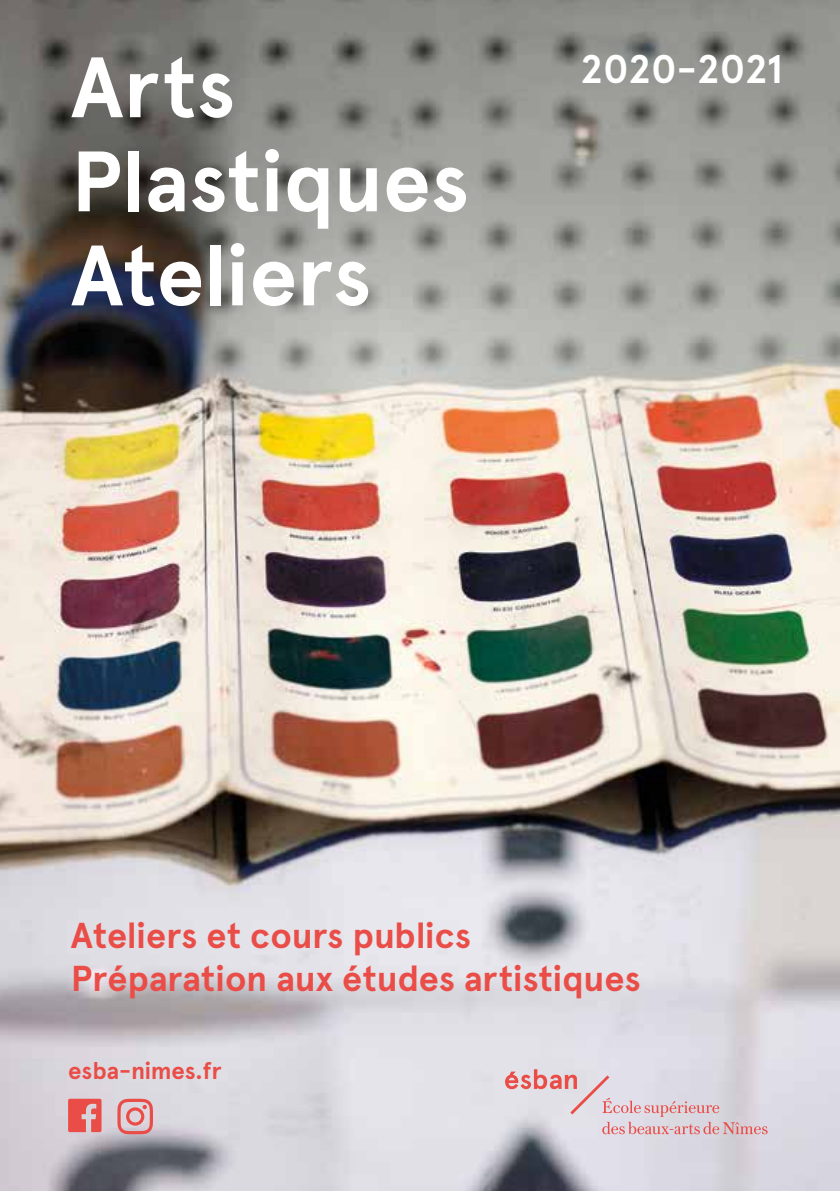
<style>
.page{position:relative;width:840px;height:1191px;background:#fff}
.page>*{position:absolute;margin:0;border:0;box-sizing:border-box;transform-origin:0 0}
.t1{font:700 85.4px/94px "Apercu";color:#fff}
.t2{font:700 40px "Apercu";letter-spacing:-.01em;color:#fff}
.t3{font:700 36px/43.2px "Apercu";color:#ea4d47}
.t4{font:700 24px "Apercu";color:#ea4d47}
</style>
<div class="page">
<img style="left:0;top:0;width:839px;height:1191px">
<svg style="left:117px;top:1098px;width:36px;height:36px"></svg>
<svg style="left:68px;top:1098px;width:33px;height:34px"></svg>
<svg style="left:504px;top:1069px;width:263px;height:65px;background:#ddccd3"></svg>
<h1 class="t1" style="left:71px;top:41px;width:400px">Arts<br>Plastiques<br>Ateliers</h1>
<p class="t2" style="left:579px;top:45px;width:204px">2020-2021</p>
<p class="t3" style="left:71px;top:914px;width:571px">Ateliers et cours publics<br>Préparation aux études artistiques</p>
<p class="t4" style="left:68px;top:1055px;width:155px">esba-nimes.fr</p>
</div>
